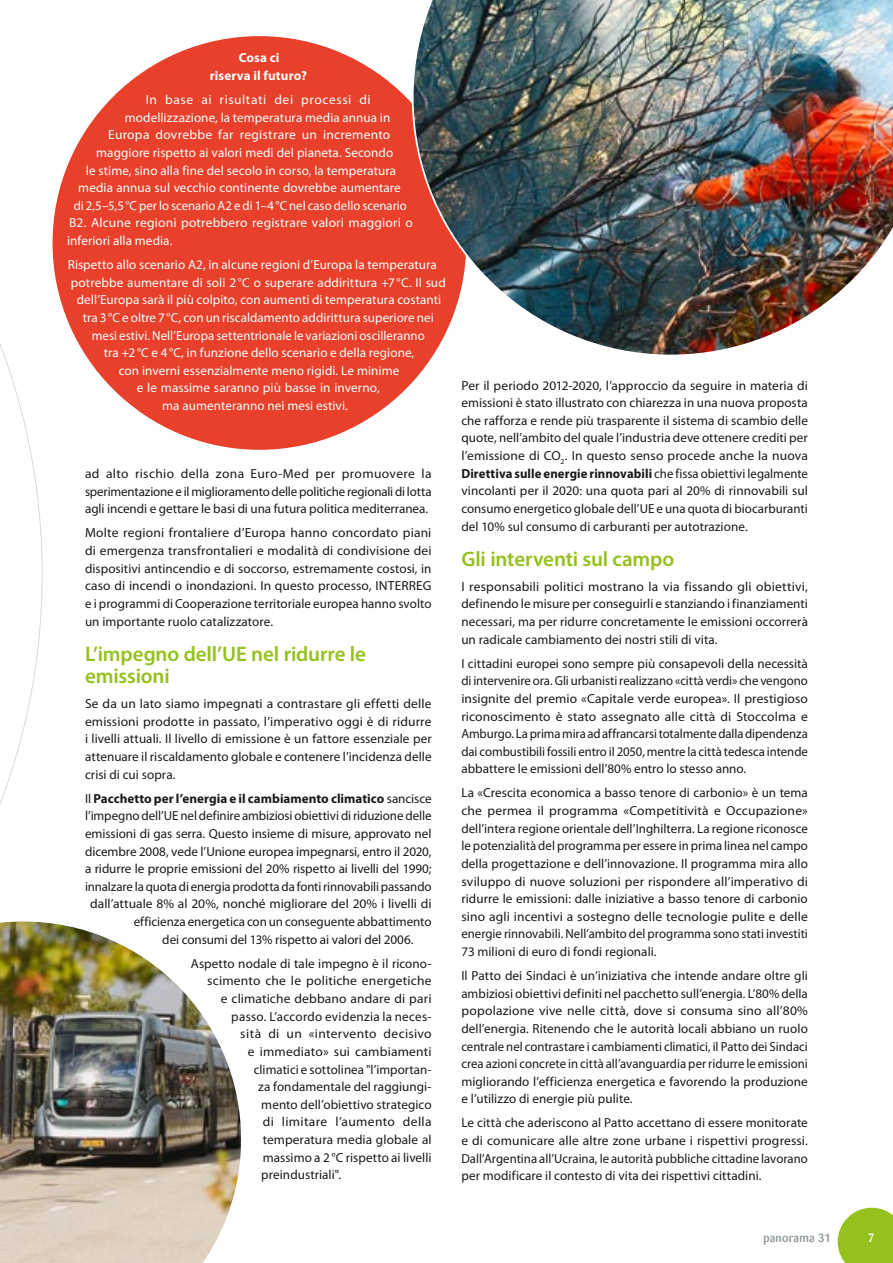
<style>
.page{position:relative;width:893px;height:1263px;background:#fff}
.page>*{position:absolute;margin:0;border:0;box-sizing:border-box;transform-origin:0 0}
.t1{font:600 21px/22.5px "Myriad Pro";letter-spacing:-.005em;color:#94c11c}
.t2{font:13.2px/17.5px "Myriad Pro";color:#1a1a18;text-align:justify}
.t3{font:13.2px "Myriad Pro";letter-spacing:.005em;color:#fff}
.t4{font:13.2px "Myriad Pro";letter-spacing:.025em;color:#1a1a18}
.t5{font:700 13.2px "Myriad Pro";color:#1a1a18}
.t6{font:13.2px "Myriad Pro";letter-spacing:.04em;color:#fff}
.t7{font:13.2px "Myriad Pro";letter-spacing:.02em;color:#1a1a18}
.t8{font:700 13.2px/17.7px "Myriad Pro";letter-spacing:.01em;color:#fff;text-align:center}
.t9{font:500 12px "Barmeno";letter-spacing:.02em;color:#8f979c}
.t10{font:500 12px "Barmeno";color:#fff}
.s1{font-weight:400}
.s2{font-weight:700}
</style>
<div class="page">
<svg style="left:0;top:343px;width:43px;height:462px"></svg>
<svg style="left:838px;top:1208px;width:55px;height:55px;background:#9fc734"></svg>
<div style="left:52px;top:35px;width:415px;height:416px;background:#e8402a;border-radius:50%"></div>
<img style="left:0;top:921px;width:241px;height:342px">
<img style="left:412px;top:0;width:481px;height:356px">
<p class="t8" style="left:210px;top:49px;width:99px">Cosa ci<br>riserva il futuro?</p>
<p class="t6" style="left:146px;top:92px;width:226px">In base ai risultati dei processi di</p>
<p class="t3" style="left:125px;top:110px;width:267px">modellizzazione, la temperatura media annua in</p>
<p class="t3" style="left:108px;top:128px;width:284px">Europa dovrebbe far registrare un incremento</p>
<p class="t3" style="left:96px;top:145px;width:299px">maggiore rispetto ai valori medi del pianeta. Secondo</p>
<p class="t3" style="left:86px;top:163px;width:312px">le stime, sino alla fine del secolo in corso, la temperatura</p>
<p class="t3" style="left:78px;top:181px;width:324px">media annua sul vecchio continente dovrebbe aumentare</p>
<p class="t3" style="left:74px;top:198px;width:335px">di 2,5–5,5°C per lo scenario A2 e di 1–4°C nel caso dello scenario</p>
<p class="t3" style="left:69px;top:216px;width:345px">B2. Alcune regioni potrebbero registrare valori maggiori o</p>
<p class="t3" style="left:67px;top:233px;width:107px">inferiori alla media.</p>
<p class="t3" style="left:68px;top:257px;width:371px">Rispetto allo scenario A2, in alcune regioni d’Europa la temperatura</p>
<p class="t3" style="left:71px;top:275px;width:376px">potrebbe aumentare di soli 2 °C o superare addirittura +7°C. Il sud</p>
<p class="t3" style="left:77px;top:293px;width:366px">dell’Europa sarà il più colpito, con aumenti di temperatura costanti</p>
<p class="t3" style="left:83px;top:310px;width:352px">tra 3°C e oltre 7°C, con un riscaldamento addirittura superiore nei</p>
<p class="t3" style="left:92px;top:328px;width:334px">mesi estivi. Nell’Europa settentrionale le variazioni oscilleranno</p>
<p class="t3" style="left:104px;top:346px;width:312px">tra +2°C e 4°C, in funzione dello scenario e della regione,</p>
<p class="t3" style="left:119px;top:363px;width:282px">con inverni essenzialmente meno rigidi. Le minime</p>
<p class="t3" style="left:137px;top:381px;width:245px">e le massime saranno più basse in inverno,</p>
<p class="t3" style="left:162px;top:398px;width:187px">ma aumenteranno nei mesi estivi.</p>
<p class="t2" style="left:85px;top:465px;width:348px">ad alto rischio della zona Euro-Med per promuovere la sperimentazione e il miglioramento delle politiche regionali di lotta agli incendi e gettare le basi di una futura politica mediterranea.</p>
<p class="t2" style="left:85px;top:524px;width:348px">Molte regioni frontaliere d’Europa hanno concordato piani di emergenza transfrontalieri e modalità di condivisione dei dispositivi antincendio e di soccorso, estremamente costosi, in caso di incendi o inondazioni. In questo processo, INTERREG e i programmi di Cooperazione territoriale europea hanno svolto un importante ruolo catalizzatore.</p>
<h1 class="t1" style="left:85px;top:643px;width:282px">L’impegno dell’UE nel ridurre le emissioni</h1>
<p class="t2" style="left:85px;top:695px;width:348px">Se da un lato siamo impegnati a contrastare gli effetti delle emissioni prodotte in passato, l’imperativo oggi è di ridurre i livelli attuali. Il livello di emissione è un fattore essenziale per attenuare il riscaldamento globale e contenere l’incidenza delle crisi di cui sopra.</p>
<p class="t5" style="left:85px;top:791px;width:348px"><span class="s1">Il</span> Pacchetto per l’energia e il cambiamento climatico <span class="s1">sancisce</span></p>
<p class="t2" style="left:85px;top:807px;width:348px">l’impegno dell’UE nel definire ambiziosi obiettivi di riduzione delle</p>
<p class="t2" style="left:85px;top:825px;width:348px">emissioni di gas serra. Questo insieme di misure, approvato nel</p>
<p class="t2" style="left:85px;top:843px;width:348px">dicembre 2008, vede l’Unione europea impegnarsi, entro il 2020,</p>
<p class="t2" style="left:85px;top:860px;width:348px">a ridurre le proprie emissioni del 20% rispetto ai livelli del 1990;</p>
<p class="t2" style="left:85px;top:878px;width:348px">innalzare la quota di energia prodotta da fonti rinnovabili passando</p>
<p class="t2" style="left:90px;top:895px;width:343px">dall’attuale 8% al 20%, nonché migliorare del 20% i livelli di</p>
<p class="t2" style="left:134px;top:913px;width:299px">efficienza energetica con un conseguente abbattimento</p>
<p class="t2" style="left:162px;top:931px;width:253px">dei consumi del 13% rispetto ai valori del 2006.</p>
<p class="t2" style="left:191px;top:955px;width:242px">Aspetto nodale di tale impegno è il ricono-</p>
<p class="t2" style="left:207px;top:972px;width:226px">scimento che le politiche energetiche</p>
<p class="t2" style="left:221px;top:990px;width:212px">e climatiche debbano andare di pari</p>
<p class="t4" style="left:231px;top:1009px;width:202px">passo. L’accordo evidenzia la neces-</p>
<p class="t7" style="left:240px;top:1026px;width:193px">sità di un «intervento decisivo</p>
<p class="t2" style="left:248px;top:1043px;width:185px">e immediato» sui cambiamenti</p>
<p class="t2" style="left:254px;top:1060px;width:179px">climatici e sottolinea "l’importan-</p>
<p class="t2" style="left:258px;top:1078px;width:175px">za fondamentale del raggiungi-</p>
<p class="t2" style="left:261px;top:1096px;width:172px">mento dell’obiettivo strategico</p>
<p class="t4" style="left:263px;top:1115px;width:170px">di limitare l’aumento della</p>
<p class="t2" style="left:263px;top:1131px;width:170px">temperatura media globale al</p>
<p class="t2" style="left:263px;top:1149px;width:170px">massimo a 2°C rispetto ai livelli</p>
<p class="t2" style="left:261px;top:1166px;width:82px">preindustriali".</p>
<p class="t2" style="left:461px;top:377px;width:348px">Per il periodo 2012-2020, l’approccio da seguire in materia di emissioni è stato illustrato con chiarezza in una nuova proposta che rafforza e rende più trasparente il sistema di scambio delle quote, nell’ambito del quale l’industria deve ottenere crediti per l’emissione di CO<sub>2</sub>. In questo senso procede anche la nuova <span class="s2">Direttiva sulle energie rinnovabili</span> che fissa obiettivi legalmente vincolanti per il 2020: una quota pari al 20% di rinnovabili sul consumo energetico globale dell’UE e una quota di biocarburanti del 10% sul consumo di carburanti per autotrazione.</p>
<h1 class="t1" style="left:461px;top:548px;width:214px">Gli interventi sul campo</h1>
<p class="t2" style="left:461px;top:578px;width:348px">I responsabili politici mostrano la via fissando gli obiettivi, definendo le misure per conseguirli e stanziando i finanziamenti necessari, ma per ridurre concretamente le emissioni occorrerà un radicale cambiamento dei nostri stili di vita.</p>
<p class="t2" style="left:461px;top:655px;width:348px">I cittadini europei sono sempre più consapevoli della necessità di intervenire ora. Gli urbanisti realizzano «città verdi» che vengono insignite del premio «Capitale verde europea». Il prestigioso riconoscimento è stato assegnato alle città di Stoccolma e Amburgo. La prima mira ad affrancarsi totalmente dalla dipendenza dai combustibili fossili entro il 2050, mentre la città tedesca intende abbattere le emissioni dell’80% entro lo stesso anno.</p>
<p class="t2" style="left:461px;top:784px;width:348px">La «Crescita economica a basso tenore di carbonio» è un tema che permea il programma «Competitività e Occupazione» dell’intera regione orientale dell’Inghilterra. La regione riconosce le potenzialità del programma per essere in prima linea nel campo della progettazione e dell’innovazione. Il programma mira allo sviluppo di nuove soluzioni per rispondere all’imperativo di ridurre le emissioni: dalle iniziative a basso tenore di carbonio sino agli incentivi a sostegno delle tecnologie pulite e delle energie rinnovabili. Nell’ambito del programma sono stati investiti 73 milioni di euro di fondi regionali.</p>
<p class="t2" style="left:461px;top:967px;width:348px">Il Patto dei Sindaci è un’iniziativa che intende andare oltre gli ambiziosi obiettivi definiti nel pacchetto sull’energia. L’80% della popolazione vive nelle città, dove si consuma sino all’80% dell’energia. Ritenendo che le autorità locali abbiano un ruolo centrale nel contrastare i cambiamenti climatici, il Patto dei Sindaci crea azioni concrete in città all’avanguardia per ridurre le emissioni migliorando l’efficienza energetica e favorendo la produzione e l’utilizzo di energie più pulite.</p>
<p class="t2" style="left:461px;top:1114px;width:348px">Le città che aderiscono al Patto accettano di essere monitorate e di comunicare alle altre zone urbane i rispettivi progressi.<br>Dall’Argentina all’Ucraina, le autorità pubbliche cittadine lavorano per modificare il contesto di vita dei rispettivi cittadini.</p>
<p class="t9" style="left:763px;top:1230px;width:69px">panorama 31</p>
<p class="t10" style="left:868px;top:1231px;width:8px">7</p>
</div>
